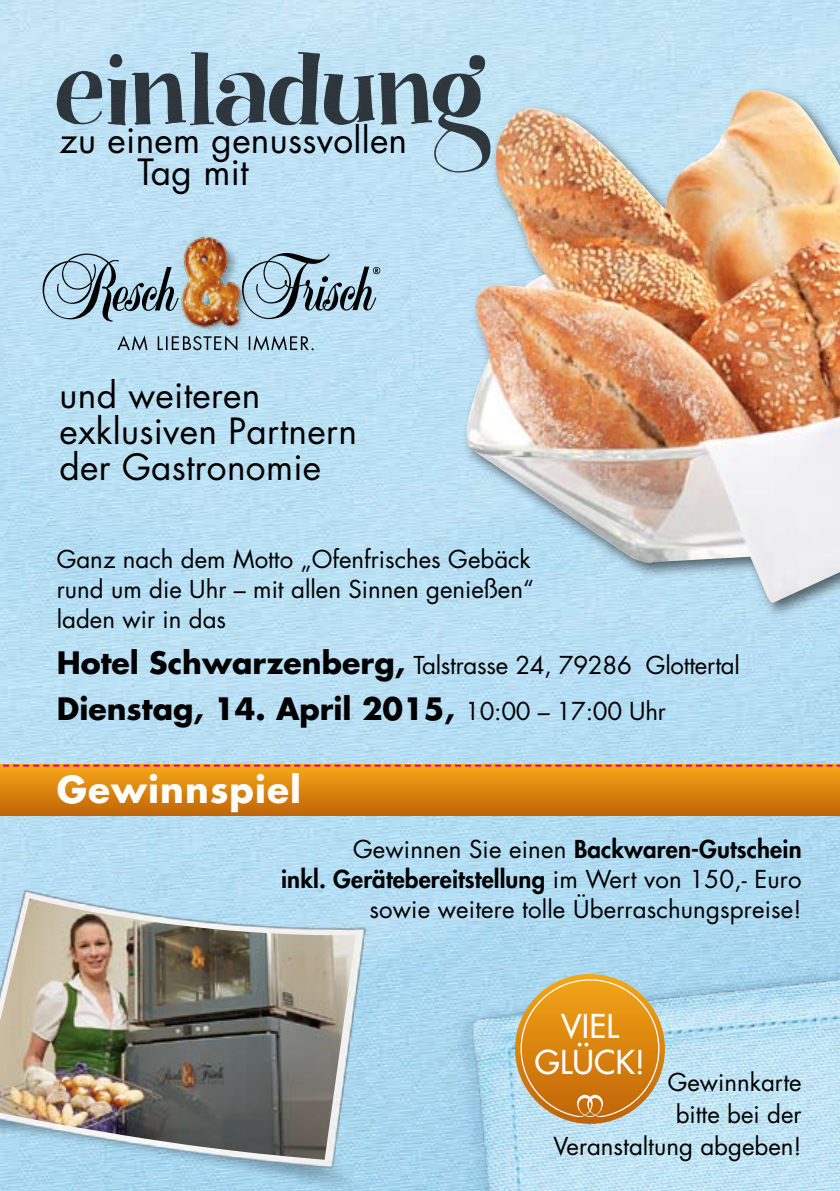
<style>
.page{position:relative;width:840px;height:1191px;background:#fff}
.page>*{position:absolute;margin:0;border:0;box-sizing:border-box;transform-origin:0 0}
.t1{font:90.4px "Yuli";letter-spacing:-.02em;color:#3e3e40}
.t2{font:700 36px "Futura";letter-spacing:.03em;color:#fff}
.t3{font:35.2px/36px "Futura";letter-spacing:.01em;color:#000}
.t4{font:32px/36px "Futura";letter-spacing:.005em;color:#fff;text-align:center}
.t5{font:700 30px "Futura";color:#000}
.t6{font:24px/30px "Futura";color:#000;text-align:right}
.s1{font-weight:700;font-size:30px}
.s2{font-weight:400;font-size:24px}
.s3{font-weight:800}
</style>
<div class="page">
<img style="left:0;top:0;width:839px;height:1191px">
<img style="left:437px;top:902px;width:402px;height:289px">
<img style="left:457px;top:936px;width:382px;height:255px">
<div style="left:461px;top:85px;width:378px;height:578px;background:#b9dff3"></div>
<img style="left:455px;top:90px;width:384px;height:515px">
<div style="left:0;top:764px;width:839px;height:51px;background:linear-gradient(to bottom,#f69f1f,#c16a04)"></div>
<svg style="left:253px;top:253px;width:127px;height:66px"></svg>
<svg style="left:43px;top:254px;width:126px;height:68px"></svg>
<img style="left:251px;top:220px;width:2px;height:115px">
<img style="left:169px;top:220px;width:82px;height:115px">
<svg style="left:117px;top:335px;width:196px;height:16px"></svg>
<img style="left:0;top:872px;width:384px;height:319px">
<img style="left:0;top:898px;width:355px;height:261px">
<svg style="left:514px;top:974px;width:150px;height:149px"></svg>
<svg style="left:520px;top:979px;width:139px;height:138px"></svg>
<svg style="left:0;top:764px;width:839px;height:2px"></svg>
<h1 class="t1" style="left:54px;top:41px;width:431px">einladung</h1>
<h3 class="t3" style="left:137px;top:123px;width:271px;line-height:32px;text-indent:-78px">zu einem genussvollen<br>Tag mit</h3>
<h3 class="t3" style="left:60px;top:376px;width:299px">und weiteren exklusiven Partnern der Gastronomie</h3>
<p class="t6" style="left:57px;top:543px;width:478px;text-align:left">Ganz nach dem Motto „Ofenfrisches Gebäck rund um die Uhr – mit allen Sinnen genießen“ laden wir in das</p>
<p class="t6" style="left:57px;top:649px;width:684px"><span class="s1">Hotel Schwarzenberg,</span> Talstrasse 24, 79286 Glottertal</p>
<p class="t5" style="left:57px;top:687px;width:610px">Dienstag, 14. April 2015, <span class="s2">10:00 – 17:00 Uhr</span></p>
<h2 class="t2" style="left:57px;top:764px;width:246px">Gewinnspiel</h2>
<p class="t6" style="left:281px;top:833px;width:522px">Gewinnen Sie einen <span class="s3">Backwaren-Gutschein<br>inkl. Gerätebereitstellung</span> im Wert von 150,- Euro sowie weitere tolle Überraschungspreise!</p>
<h3 class="t4" style="left:534px;top:1008px;width:112px">VIEL<br>GLÜCK!</h3>
<p class="t6" style="left:553px;top:1065px;width:249px;line-height:32px">Gewinnkarte<br>bitte bei der<br>Veranstaltung abgeben!</p>
</div>
